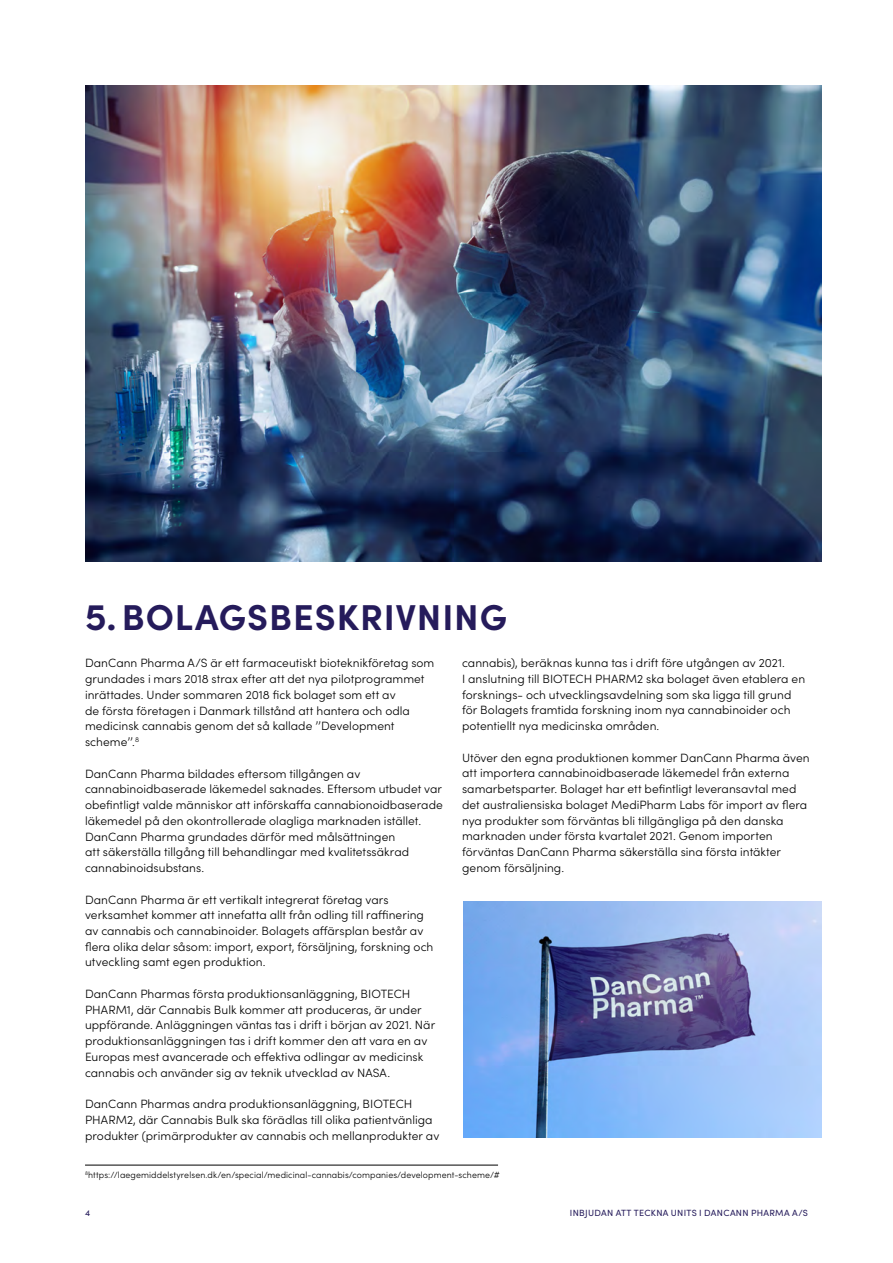
<style>
.page{position:relative;width:893px;height:1263px;background:#fff}
.page>*{position:absolute;margin:0;border:0;box-sizing:border-box;transform-origin:0 0}
.t1{font:700 36px "Sofia Pro";letter-spacing:.025em;color:#251b5b}
.t2{font:300 12px/15.8px "Sofia Pro";letter-spacing:.005em;color:#000}
.t3{font:300 9px "Sofia Pro";letter-spacing:.01em;color:#000}
.t4{font:9px "Sofia Pro";letter-spacing:.035em;color:#251b5b}
.s1{font-size:37.5px}
</style>
<div class="page">
<img style="left:85px;top:85px;width:736px;height:476px">
<img style="left:463px;top:902px;width:358px;height:236px">
<hr style="left:85px;top:1165px;width:413px;height:1px;background:#000">
<h1 class="t1" style="left:85px;top:590px;width:424px"><span class="s1">5.</span>BOLAGSBESKRIVNING</h1>
<p class="t2" style="left:85px;top:654px;width:351px">DanCann Pharma A/S är ett farmaceutiskt bioteknikföretag som grundades i mars 2018 strax efter att det nya pilotprogrammet inrättades. Under sommaren 2018 fick bolaget som ett av<br>de första företagen i Danmark tillstånd att hantera och odla medicinsk cannabis genom det så kallade ’’Development scheme’’.<sup>8</sup></p>
<p class="t2" style="left:85px;top:765px;width:359px">DanCann Pharma bildades eftersom tillgången av cannabinoidbaserade läkemedel saknades. Eftersom utbudet var obefintligt valde människor att införskaffa cannabionoidbaserade läkemedel på den okontrollerade olagliga marknaden istället.<br>DanCann Pharma grundades därför med målsättningen<br>att säkerställa tillgång till behandlingar med kvalitetssäkrad cannabinoidsubstans.</p>
<p class="t2" style="left:85px;top:891px;width:350px">DanCann Pharma är ett vertikalt integrerat företag vars verksamhet kommer att innefatta allt från odling till raffinering av cannabis och cannabinoider. Bolagets affärsplan består av flera olika delar såsom: import, export, försäljning, forskning och utveckling samt egen produktion.</p>
<p class="t2" style="left:85px;top:985px;width:352px">DanCann Pharmas första produktionsanläggning, BIOTECH PHARM1, där Cannabis Bulk kommer att produceras, är under uppförande. Anläggningen väntas tas i drift i början av 2021. När produktionsanläggningen tas i drift kommer den att vara en av Europas mest avancerade och effektiva odlingar av medicinsk cannabis och använder sig av teknik utvecklad av NASA.</p>
<p class="t2" style="left:85px;top:1095px;width:356px">DanCann Pharmas andra produktionsanläggning, BIOTECH<br>PHARM2, där Cannabis Bulk ska förädlas till olika patientvänliga produkter (primärprodukter av cannabis och mellanprodukter av</p>
<p class="t2" style="left:462px;top:654px;width:345px">cannabis), beräknas kunna tas i drift före utgången av 2021.<br>I anslutning till BIOTECH PHARM2 ska bolaget även etablera en forsknings- och utvecklingsavdelning som ska ligga till grund för Bolagets framtida forskning inom nya cannabinoider och potentiellt nya medicinska områden.</p>
<p class="t2" style="left:462px;top:749px;width:349px">Utöver den egna produktionen kommer DanCann Pharma även att importera cannabinoidbaserade läkemedel från externa samarbetsparter. Bolaget har ett befintligt leveransavtal med det australiensiska bolaget MediPharm Labs för import av flera nya produkter som förväntas bli tillgängliga på den danska marknaden under första kvartalet 2021. Genom importen förväntas DanCann Pharma säkerställa sina första intäkter genom försäljning.</p>
<p class="t3" style="left:85px;top:1168px;width:416px"><sup>8</sup>https://laegemiddelstyrelsen.dk/en/special/medicinal-cannabis/companies/development-scheme/#</p>
<p class="t4" style="left:85px;top:1206px;width:7px">4</p>
<p class="t4" style="left:570px;top:1206px;width:239px">INBJUDAN ATT TECKNA UNITS I DANCANN PHARMA A/S</p>
</div>
